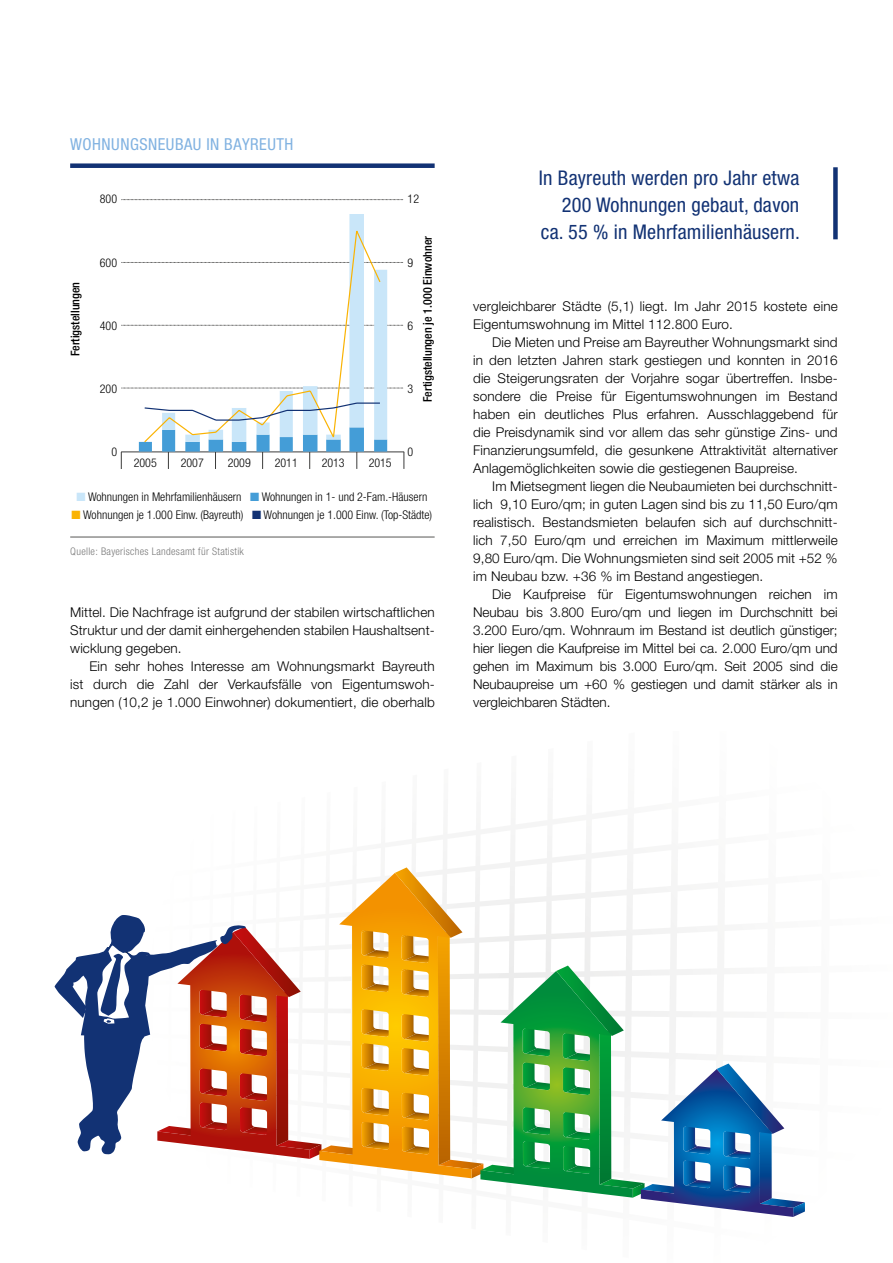
<style>
.page{position:relative;width:893px;height:1263px;background:#fff}
.page>*{position:absolute;margin:0;border:0;box-sizing:border-box;transform-origin:0 0}
.t1{font:condensed 20.25px/27px "Helvetica Neue LT Std";letter-spacing:.01em;color:#123274;text-align:right}
.t2{font:condensed 16.5px "Helvetica Neue LT Std";letter-spacing:.03em;color:#81b2e1}
.t3{font:300 13.5px/18px "Helvetica Neue LT Std";letter-spacing:.01em;color:#000;text-align:justify}
.t4{font:300 condensed 12px "Helvetica Neue LT Std";color:#000}
.t5{font:500 condensed 12px "Helvetica Neue LT Std";color:#000}
.t6{font:300 condensed 10.5px "Helvetica Neue LT Std";letter-spacing:.03em;color:#797979}
.s1{color:#c9e6f9}
.s2{color:#449dd7}
.s3{color:#fab303}
.s4{color:#123274}
</style>
<div class="page">
<hr style="left:70px;top:537px;width:365px;height:1px;background:#575756">
<div style="left:70px;top:163px;width:365px;height:5px;background:#123274"></div>
<hr style="left:121px;top:452px;width:283px;height:1px;background:#3c3c3b">
<svg style="left:121px;top:452px;width:1px;height:17px"></svg>
<svg style="left:404px;top:452px;width:1px;height:17px"></svg>
<svg style="left:121px;top:325px;width:282px;height:1px"></svg>
<svg style="left:121px;top:262px;width:282px;height:1px"></svg>
<svg style="left:121px;top:388px;width:282px;height:1px"></svg>
<svg style="left:121px;top:199px;width:282px;height:1px"></svg>
<svg style="left:349px;top:214px;width:38px;height:188px"></svg>
<svg style="left:143px;top:229px;width:239px;height:173px"></svg>
<svg style="left:139px;top:402px;width:248px;height:67px"></svg>
<svg style="left:443px;top:835px;width:190px;height:32px"></svg>
<svg style="left:246px;top:867px;width:559px;height:350px"></svg>
<svg style="left:54px;top:915px;width:192px;height:239px"></svg>
<div style="left:833px;top:167px;width:5px;height:72px;background:#123274"></div>
<p class="t2" style="left:70px;top:135px;width:225px">WOHNUNGSNEUBAU IN BAYREUTH</p>
<p class="t4" style="left:100px;top:192px;width:19px">800</p>
<p class="t4" style="left:408px;top:192px;width:13px">12</p>
<p class="t5" style="left:68px;top:356px;width:76px;rotate:-90deg">Fertigstellungen</p>
<p class="t4" style="left:100px;top:255px;width:19px">600</p>
<p class="t4" style="left:100px;top:319px;width:19px">400</p>
<p class="t4" style="left:408px;top:256px;width:7px">9</p>
<p class="t4" style="left:408px;top:319px;width:7px">6</p>
<p class="t4" style="left:100px;top:382px;width:19px">200</p>
<p class="t4" style="left:408px;top:382px;width:7px">3</p>
<p class="t5" style="left:420px;top:402px;width:168px;rotate:-90deg">Fertigstellungen je 1.000 Einwohner</p>
<p class="t4" style="left:111px;top:445px;width:7px">0</p>
<p class="t4" style="left:134px;top:455px;width:25px">2005</p>
<p class="t4" style="left:181px;top:455px;width:25px">2007</p>
<p class="t4" style="left:228px;top:455px;width:25px">2009</p>
<p class="t4" style="left:275px;top:455px;width:25px">2011</p>
<p class="t4" style="left:322px;top:455px;width:25px">2013</p>
<p class="t4" style="left:369px;top:455px;width:25px">2015</p>
<p class="t4" style="left:408px;top:445px;width:7px">0</p>
<p class="t4" style="left:77px;top:490px;width:352px"><span class="s1">■</span> Wohnungen in Mehrfamilienhäusern <span class="s2">■</span> Wohnungen in 1- und 2-Fam.-Häusern</p>
<p class="t4" style="left:72px;top:508px;width:362px"><span class="s3">■</span> Wohnungen je 1.000 Einw. (Bayreuth) <span class="s4">■</span> Wohnungen je 1.000 Einw. (Top-Städte)</p>
<p class="t6" style="left:70px;top:545px;width:175px">Quelle: Bayerisches Landesamt für Statistik</p>
<p class="t3" style="left:70px;top:603px;width:366px">Mittel. Die Nachfrage ist aufgrund der stabilen wirtschaftlichen Struktur und der damit einhergehenden stabilen Haushaltsent&shy;wicklung gegeben.</p>
<p class="t3" style="left:70px;top:657px;width:366px;text-indent:19px">Ein sehr hohes Interesse am Wohnungsmarkt Bayreuth ist durch die Zahl der Verkaufsfälle von Eigentumswoh&shy;nungen (10,2 je 1.000 Einwohner) dokumentiert, die oberhalb</p>
<h1 class="t1" style="left:539px;top:165px;width:263px">In Bayreuth werden pro Jahr etwa<br>200 Wohnungen gebaut, davon ca. 55 % in Mehrfamilienhäusern.</h1>
<p class="t3" style="left:473px;top:297px;width:366px">vergleichbarer Städte (5,1) liegt. Im Jahr 2015 kostete eine<br>Eigentumswohnung im Mittel 112.800 Euro.</p>
<p class="t3" style="left:473px;top:333px;width:366px;text-indent:19px">Die Mieten und Preise am Bayreuther Wohnungsmarkt sind in den letzten Jahren stark gestiegen und konnten in 2016 die Steigerungsraten der Vorjahre sogar übertreffen. Insbe&shy;sondere die Preise für Eigentumswohnungen im Bestand haben ein deutliches Plus erfahren. Ausschlaggebend für die Preisdynamik sind vor allem das sehr günstige Zins- und Finanzierungsumfeld, die gesunkene Attraktivität alternativer Anlagemöglichkeiten sowie die gestiegenen Baupreise.</p>
<p class="t3" style="left:473px;top:477px;width:366px;text-indent:19px">Im Mietsegment liegen die Neubaumieten bei durchschnitt&shy;lich 9,10 Euro/qm; in guten Lagen sind bis zu 11,50 Euro/qm realistisch. Bestandsmieten belaufen sich auf durchschnitt&shy;lich 7,50 Euro/qm und erreichen im Maximum mittlerweile 9,80 Euro/qm. Die Wohnungsmieten sind seit 2005 mit +52 % im Neubau bzw. +36 % im Bestand angestiegen.</p>
<p class="t3" style="left:473px;top:585px;width:366px;text-indent:19px">Die Kaufpreise für Eigentumswohnungen reichen im Neubau bis 3.800 Euro/qm und liegen im Durchschnitt bei 3.200 Euro/qm. Wohnraum im Bestand ist deutlich günstiger; hier liegen die Kaufpreise im Mittel bei ca. 2.000 Euro/qm und gehen im Maximum bis 3.000 Euro/qm. Seit 2005 sind die Neubaupreise um +60 % gestiegen und damit stärker als in vergleichbaren Städten.</p>
</div>
